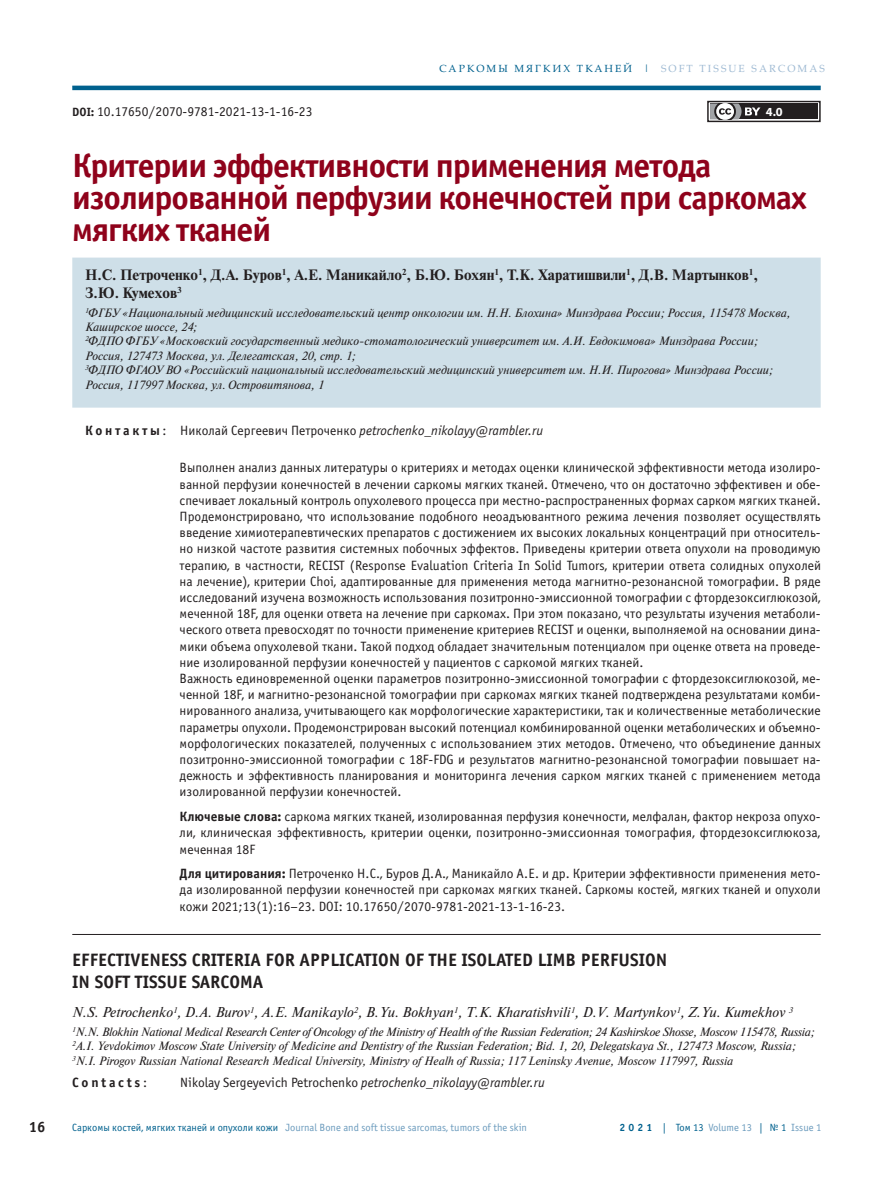
<style>
.page{position:relative;width:893px;height:1191px;background:#fff}
.page>*{position:absolute;margin:0;border:0;box-sizing:border-box;transform-origin:0 0}
._00_Заголовок{font:700 33.75px/31.7px "Officina Sans C";letter-spacing:-.03em;color:#8f021b}
._00_Abstract_Title{font:700 18px/21.6px "Officina Sans C";color:#231f20}
._00_Автор_ФИО{font:700 15px/18px "Newton C";color:#231f20}
.t1{font:700 15px "Officina Sans C";color:#231f20}
._00_Abstract_Authors{font:italic 14.25px "Newton C";color:#231f20}
._00_Аннотация_рус{font:13.5px/16.2px "Officina Sans C";color:#231f20;text-align:justify}
._00_Citata{font:13.5px/16.2px "Officina Sans C";color:#231f20;text-align:justify}
._00_Ключевые_слова_р{font:13.5px/16.2px "Officina Sans C";letter-spacing:.005em;color:#231f20;text-align:justify}
._00_Автор_Контакты{font:italic 13.5px "Officina Sans C";color:#231f20}
._00_Abstract_Contact{font:italic 13.5px "Officina Sans C";color:#231f20}
.DOI_new{font:13.5px "Officina Sans C";color:#231f20}
._00_Abstract_Contact-2{font:700 13.5px "Officina Sans C";letter-spacing:.2em;color:#231f20}
.t2{font:700 12.45px "Myriad Pro";color:#fff}
._00_Автор_Организаци{font:italic 12px/14.4px "Newton C";color:#231f20}
._00_Abstract_Authors-2{font:italic 12px/14.4px "Newton C";color:#231f20}
.t3{font:10.5px "Officina Sans C";color:#6b9bbd}
.t4{font:10.35px "AG Palatial";letter-spacing:.2em;color:#00618e}
.s1{color:#a0bbd4}
.s2{font-weight:700;font-size:12px}
.s3{font-weight:700;font-style:normal}
.s4{font-style:normal}
.s5{font-weight:700}
.s6{font-weight:400}
.s7{color:#00618e}
.s8{font-weight:700;color:#00618e}
</style>
<div class="page">
<hr style="left:72px;top:86px;width:749px;height:4px;background:#00618e">
<div style="left:72px;top:257px;width:749px;height:150px;background:#cedfe8"></div>
<hr style="left:72px;top:934px;width:749px;height:1px;background:#231f20">
<svg style="left:710px;top:119px;width:29px;height:1px"></svg>
<div style="left:707px;top:101px;width:114px;height:21px;border:1px solid #231f20"></div>
<div style="left:710px;top:103px;width:108px;height:16px;background:#231f20"></div>
<svg style="left:710px;top:103px;width:50px;height:16px"></svg>
<p class="t4" style="left:439px;top:63px;width:387px">САРКОМЫ МЯГКИХ ТКАНЕЙ | <span class="s1">SOFT TISSUE SARCOMAS</span></p>
<p class="DOI_new" style="left:72px;top:104px;width:242px"><span class="s2">DOI:</span> 10.17650/2070‑9781‑2021‑13‑1‑16‑23</p>
<p class="t2" style="left:766px;top:103px;width:18px">4.0</p>
<p class="_00_Заголовок" style="left:72px;top:150px;width:736px">Критерии эффективности применения метода изолированной перфузии конечностей при саркомах мягких тканей</p>
<p class="_00_Автор_ФИО" style="left:85px;top:266px;width:675px">Н.С. Петроченко<sup>1</sup>, Д.А. Буров<sup>1</sup>, А.Е. Маникайло<sup>2</sup>, Б.Ю. Бохян<sup>1</sup>, Т.К. Харатишвили<sup>1</sup>, Д.В. Мартынков<sup>1</sup>,<br>З.Ю. Кумехов<sup>3</sup></p>
<p class="_00_Автор_Организаци" style="left:85px;top:305px;width:707px"><sup>1</sup>ФГБУ «Национальный медицинский исследовательский центр онкологии им. Н.Н. Блохина» Минздрава России; Россия, 115478 Москва, Каширское шоссе, 24;<br><sup>2</sup>ФДПО ФГБУ «Московский государственный медико-стоматологический университет им. А.И. Евдокимова» Минздрава России; Россия, 127473 Москва, ул. Делегатская, 20, стр. 1;<br><sup>3</sup>ФДПО ФГАОУ ВО «Российский национальный исследовательский медицинский университет им. Н.И. Пирогова» Минздрава России; Россия, 117997 Москва, ул. Островитянова, 1</p>
<p class="_00_Автор_Контакты" style="left:85px;top:423px;width:459px"><span class="s3">К о н т а к т ы</span> <span class="s4">: Николай Сергеевич Петроченко</span> petrochenko_nikolayy@rambler.ru</p>
<p class="_00_Аннотация_рус" style="left:180px;top:460px;width:643px">Выполнен анализ данных литературы о критериях и методах оценки клинической эффективности метода изолиро&shy;ванной перфузии конечностей в лечении саркомы мягких тканей. Отмечено, что он достаточно эффективен и обе&shy;спечивает локальный контроль опухолевого процесса при местно-распространенных формах сарком мягких тканей.<br>Продемонстрировано, что использование подобного неоадъювантного режима лечения позволяет осуществлять введение химиотерапевтических препаратов с достижением их высоких локальных концентраций при относитель&shy;но низкой частоте развития системных побочных эффектов. Приведены критерии ответа опухоли на проводимую терапию, в частности, RECIST (Response Evaluation Criteria In Solid Tumors, критерии ответа солидных опухолей на лечение), критерии Choi, адаптированные для применения метода магнитно-резонансной томографии. В ряде исследований изучена возможность использования позитронно-эмиссионной томографии с фтордезоксиглюкозой, меченной 18F, для оценки ответа на лечение при саркомах. При этом показано, что результаты изучения метаболи&shy;ческого ответа превосходят по точности применение критериев RECIST и оценки, выполняемой на основании дина&shy;мики объема опухолевой ткани. Такой подход обладает значительным потенциалом при оценке ответа на проведе&shy;ние изолированной перфузии конечностей у пациентов с саркомой мягких тканей.</p>
<p class="_00_Аннотация_рус" style="left:180px;top:670px;width:643px">Важность единовременной оценки параметров позитронно-эмиссионной томографии с фтордезоксиглюкозой, ме&shy;ченной 18F, и магнитно-резонансной томографии при саркомах мягких тканей подтверждена результатами комби&shy;нированного анализа, учитывающего как морфологические характеристики, так и количественные метаболические параметры опухоли. Продемонстрирован высокий потенциал комбинированной оценки метаболических и объемно&shy;морфологических показателей, полученных с использованием этих методов. Отмечено, что объединение данных позитронно-эмиссионной томографии с 18F-FDG и результатов магнитно-резонансной томографии повышает на&shy;дежность и эффективность планирования и мониторинга лечения сарком мягких тканей с применением метода изолированной перфузии конечностей.</p>
<p class="_00_Ключевые_слова_р" style="left:180px;top:808px;width:642px"><span class="s5">Ключевые слова:</span> саркома мягких тканей, изолированная перфузия конечности, мелфалан, фактор некроза опухо&shy;ли, клиническая эффективность, критерии оценки, позитронно-эмиссионная томография, фтордезоксиглюкоза, меченная 18F</p>
<p class="_00_Citata" style="left:180px;top:866px;width:642px"><span class="s5">Для цитирования:</span> Петроченко Н.С., Буров Д.А., Маникайло А.Е. и др. Критерии эффективности применения мето&shy;да изолированной перфузии конечностей при саркомах мягких тканей. Саркомы костей, мягких тканей и опухоли кожи 2021;13(1):16–23. DOI: 10.17650/2070‑9781‑2021‑13‑1‑16‑23.</p>
<p class="_00_Abstract_Title" style="left:72px;top:949px;width:596px">EFFECTIVENESS CRITERIA FOR APPLICATION OF THE ISOLATED LIMB PERFUSION<br>IN SOFT TISSUE SARCOMA</p>
<p class="_00_Abstract_Authors" style="left:72px;top:1004px;width:722px">N.S. Petrochenko<sup>1</sup>, D.A. Burov<sup>1</sup>, A.E. Manikaylo<sup>2</sup>, B.Yu. Bokhyan<sup>1</sup>, T.К. Kharatishvili<sup>1</sup>, D.V. Martynkov<sup>1</sup>, Z.Yu. Kumekhov <sup>3</sup></p>
<p class="_00_Abstract_Authors-2" style="left:72px;top:1024px;width:744px"><sup>1</sup>N.N. Blokhin National Medical Research Center of Oncology оf the Ministry of Health of the Russian Federation; 24 Kashirskoe Shosse, Moscow 115478, Russia;<br><sup>2</sup>A.I. Yevdokimov Moscow State University of Medicine and Dentistry of the Russian Federation; Bid. 1, 20, Delegatskaya St., 127473 Moscow, Russia;<br><sup>3</sup>N.I. Pirogov Russian National Research Medical University, Ministry of Healh of Russia; 117 Leninsky Avenue, Moscow 117997, Russia</p>
<p class="_00_Abstract_Contact-2" style="left:72px;top:1075px;width:76px">Contacts<span class="s6">:</span></p>
<p class="_00_Abstract_Contact" style="left:180px;top:1075px;width:366px"><span class="s4">Nikolay Sergeyevich Petrochenko</span> petrochenko_nikolayy@rambler.ru</p>
<p class="t1" style="left:29px;top:1118px;width:18px">16</p>
<p class="t3" style="left:72px;top:1121px;width:456px"><span class="s7">Cаркомы костей, мягких тканей и опухоли кожи</span> Journal Bone and soft tissue sarcomas, tumors of the skin</p>
<p class="t3" style="left:619px;top:1121px;width:203px"><span class="s8">2 0 2 1</span> <span class="s7">| Том 13</span> Volume 13 <span class="s7">| № 1</span> Issue 1</p>
</div>
